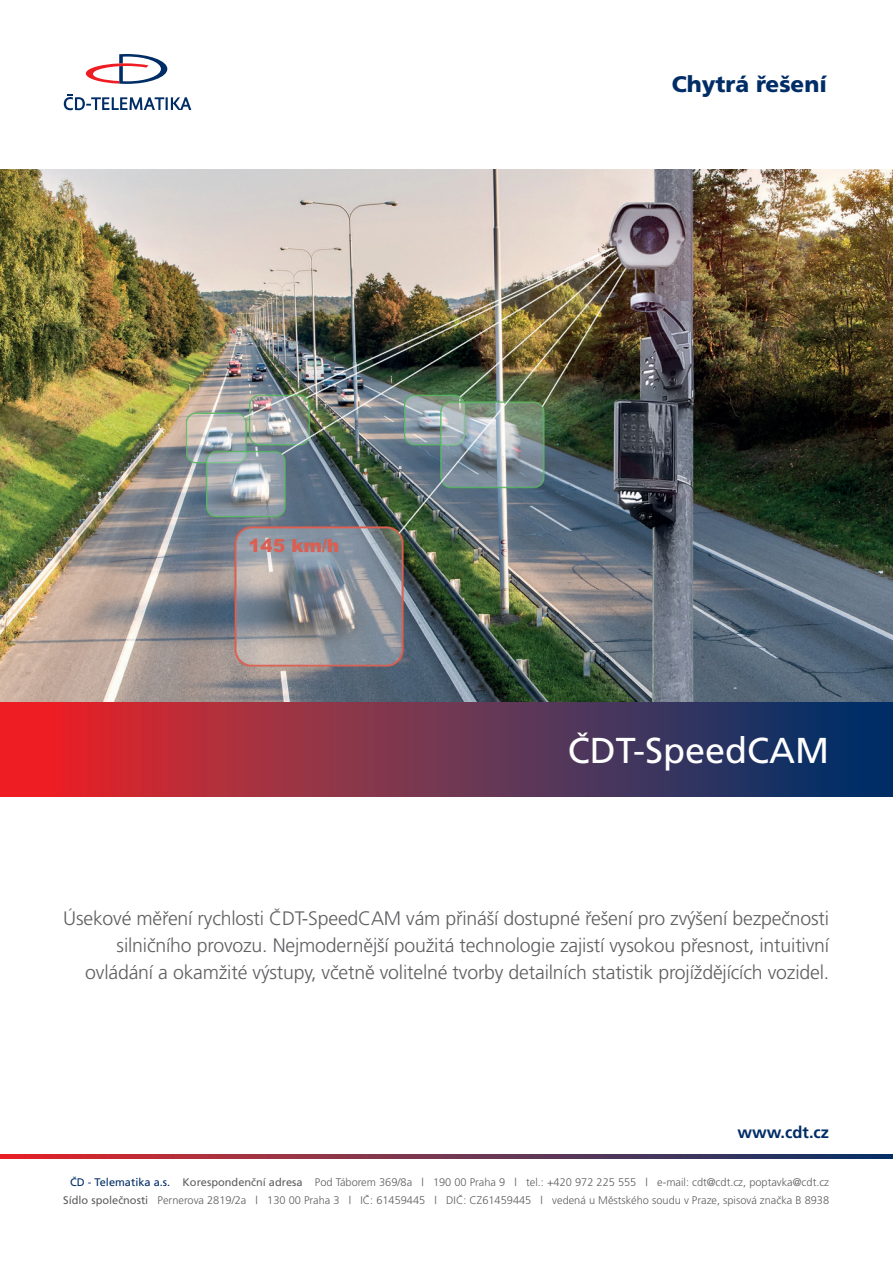
<style>
.page{position:relative;width:893px;height:1263px;background:#fff}
.page>*{position:absolute;margin:0;border:0;box-sizing:border-box;transform-origin:0 0}
.t1{font:36px "Frutiger CE";color:#fff}
.t2{font:900 22.5px "Frutiger CE";color:#002d66}
.t3{font:300 19.5px/27px "Frutiger CE";letter-spacing:-.01em;color:#5f5f62;text-align:right}
.t4{font:700 16.5px "Frutiger CE";color:#002d66}
.t5{font:300 10.95px/18.8px "Frutiger CE";color:#5f5f62;text-align:right}
.s1{font-weight:400;color:#002d66}
.s2{font-weight:400}
</style>
<div class="page">
<img style="left:0;top:169px;width:893px;height:534px">
<img style="left:0;top:1154px;width:893px;height:5px">
<svg style="left:86px;top:54px;width:81px;height:30px"></svg>
<svg style="left:64px;top:94px;width:127px;height:16px"></svg>
<div style="left:0;top:703px;width:893px;height:93px;background:linear-gradient(to right,#f22928,#003871)"></div>
<p class="t2" style="left:672px;top:71px;width:157px">Chytrá řešení</p>
<h1 class="t1" style="left:568px;top:730px;width:263px">ČDT-SpeedCAM</h1>
<p class="t3" style="left:63px;top:905px;width:767px">Úsekové měření rychlosti ČDT-SpeedCAM vám přináší dostupné řešení pro zvýšení bezpečnosti silničního provozu. Nejmodernější použitá technologie zajistí vysokou přesnost, intuitivní ovládání a okamžité výstupy, včetně volitelné tvorby detailních statistik projíždějících vozidel.</p>
<p class="t4" style="left:737px;top:1122px;width:93px">www.cdt.cz</p>
<p class="t5" style="left:63px;top:1172px;width:767px"><span class="s1">ČD - Telematika a.s.</span> <span class="s2">Korespondenční adresa</span> Pod Táborem 369/8a | 190 00 Praha 9 | tel.: +420 972 225 555 | e-mail: cdt@cdt.cz, poptavka@cdt.cz<br><span class="s2">Sídlo společnosti</span> Pernerova 2819/2a | 130 00 Praha 3 | IČ: 61459445 | DIČ: CZ61459445 | vedená u Městského soudu v Praze, spisová značka B 8938</p>
</div>
